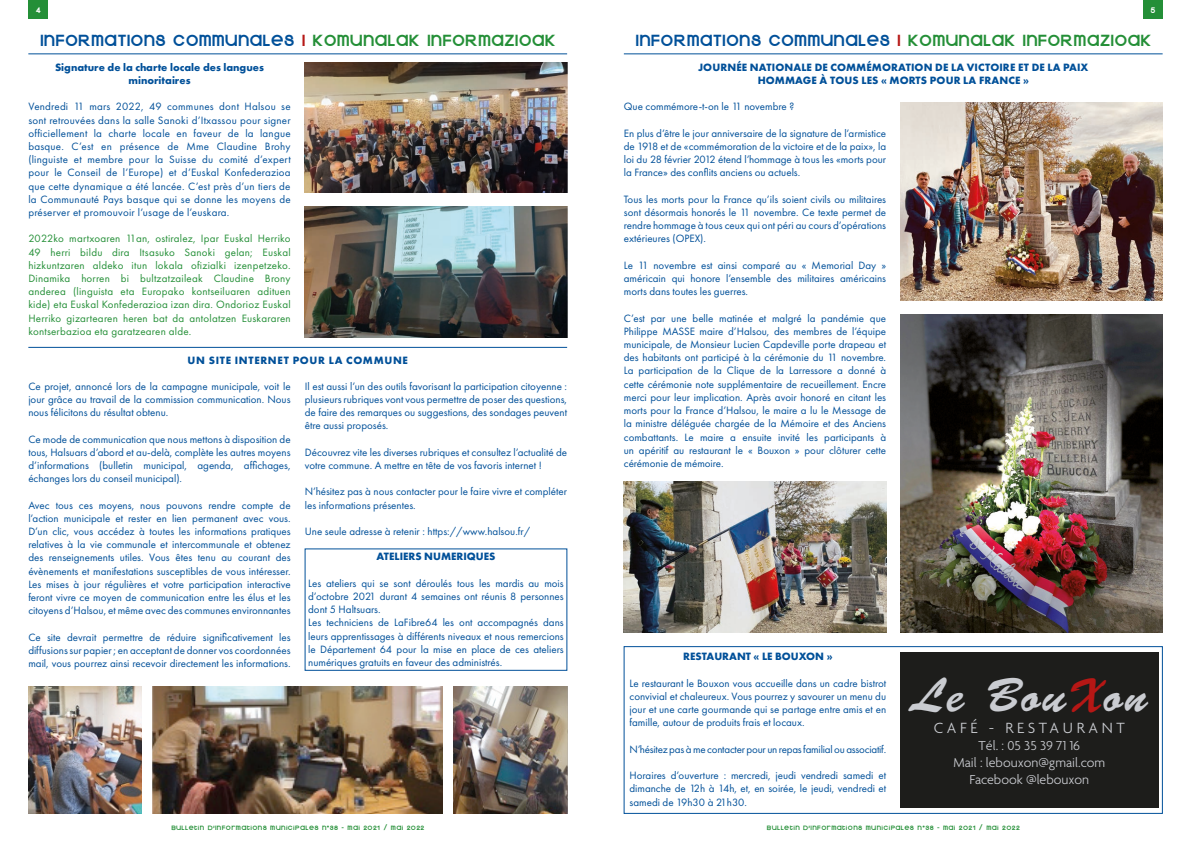
<style>
.page{position:relative;width:1191px;height:842px;background:#fff}
.page>*{position:absolute;margin:0;border:0;box-sizing:border-box;transform-origin:0 0}
.t1{font:48px "Brush Script";letter-spacing:.05em;color:#caccd1}
.t2{font:18px "Kravitz Extra Thermal";letter-spacing:.05em;color:#005099}
.t3{font:300 16px "Agenda";letter-spacing:.23em;color:#caccd1}
.t4{font:300 14px "Agenda";color:#caccd1}
.t5{font:11px/13.2px "Futura PT";color:#005099;text-align:justify}
.t6{font:11px/13.2px "Futura PT";letter-spacing:.02em;color:#248f37;text-align:justify}
.t7{font:700 11px/13.2px "Futura PT";letter-spacing:.01em;color:#005099;text-align:center}
.t8{font:11px "Futura PT";letter-spacing:-.02em;color:#005099}
.t9{font:700 11px "Futura PT";letter-spacing:.06em;color:#005099}
.t10{font:9px "Kravitz Extra Thermal";color:#fff}
.t11{font:7px "Kravitz Extra Thermal";letter-spacing:.1em;color:#248f37}
.s1{color:#b61715}
.s2{color:#248f37}
</style>
<div class="page">
<div style="left:28px;top:0;width:20px;height:18px;background:#248f37"></div>
<div style="left:1142px;top:0;width:20px;height:18px;background:#248f37"></div>
<div style="left:624px;top:646px;width:538px;height:168px;border:1px solid #005099"></div>
<div style="left:900px;top:652px;width:258px;height:156px;background:#1d1d1b"></div>
<hr style="left:28px;top:54px;width:539px;height:1px;background:#005099">
<hr style="left:624px;top:54px;width:538px;height:1px;background:#005099">
<hr style="left:28px;top:347px;width:539px;height:1px;background:#005099">
<img style="left:305px;top:207px;width:262px;height:130px">
<img style="left:305px;top:62px;width:262px;height:131px">
<img style="left:900px;top:315px;width:262px;height:317px">
<img style="left:153px;top:686px;width:290px;height:128px">
<img style="left:454px;top:686px;width:113px;height:128px">
<img style="left:28px;top:686px;width:114px;height:128px">
<img style="left:624px;top:482px;width:262px;height:150px">
<img style="left:900px;top:102px;width:262px;height:198px">
<p class="t10" style="left:36px;top:4px;width:6px">4</p>
<p class="t10" style="left:1150px;top:4px;width:6px">5</p>
<p class="t2" style="left:40px;top:28px;width:517px">INFORMATIONS COMMUNALES <span class="s1">I</span> <span class="s2">KOMUNALAK INFORMAZIOAK</span></p>
<p class="t2" style="left:635px;top:28px;width:517px">INFORMATIONS COMMUNALES <span class="s1">I</span> <span class="s2">KOMUNALAK INFORMAZIOAK</span></p>
<p class="t7" style="left:55px;top:60px;width:210px">Signature de la charte locale des langues minoritaires</p>
<p class="t5" style="left:28px;top:100px;width:264px">Vendredi 11 mars 2022, 49 communes dont Halsou se sont retrouvées dans la salle Sanoki d’Itxassou pour signer officiellement la charte locale en faveur de la langue basque. C’est en présence de Mme Claudine Brohy (linguiste et membre pour la Suisse du comité d’expert pour le Conseil de l’Europe) et d’Euskal Konfederazioa que cette dynamique a été lancée. C’est près d’un tiers de la Communauté Pays basque qui se donne les moyens de préserver et promouvoir l’usage de l’euskara.</p>
<p class="t6" style="left:28px;top:232px;width:264px">2022ko martxoaren 11an, ostiralez, Ipar Euskal Herriko 49 herri bildu dira Itsasuko Sanoki gelan; Euskal hizkuntzaren aldeko itun lokala ofizialki izenpetzeko.<br>Dinamika horren bi bultzatzaileak Claudine Brony anderea (linguista eta Europako kontseiluaren adituen kide) eta Euskal Konfederazioa izan dira. Ondorioz Euskal Herriko gizartearen heren bat da antolatzen Euskararen kontserbazioa eta garatzearen alde.</p>
<p class="t9" style="left:188px;top:353px;width:222px">UN SITE INTERNET POUR LA COMMUNE</p>
<p class="t5" style="left:28px;top:379px;width:264px">Ce projet, annoncé lors de la campagne municipale, voit le jour grâce au travail de la commission communication. Nous nous félicitons du résultat obtenu.</p>
<p class="t5" style="left:28px;top:432px;width:264px">Ce mode de communication que nous mettons à disposition de tous, Halsuars d’abord et au-delà, complète les autres moyens d’informations (bulletin municipal, agenda, affichages, échanges lors du conseil municipal).</p>
<p class="t5" style="left:28px;top:498px;width:264px">Avec tous ces moyens, nous pouvons rendre compte de l’action municipale et rester en lien permanent avec vous.<br>D’un clic, vous accédez à toutes les informations pratiques relatives à la vie communale et intercommunale et obtenez des renseignements utiles. Vous êtes tenu au courant des évènements et manifestations susceptibles de vous intéresser.<br>Les mises à jour régulières et votre participation interactive feront vivre ce moyen de communication entre les élus et les citoyens d’Halsou, et même avec des communes environnantes</p>
<p class="t5" style="left:28px;top:630px;width:264px">Ce site devrait permettre de réduire significativement les diffusions sur papier ; en acceptant de donner vos coordonnées mail, vous pourrez ainsi recevoir directement les informations.</p>
<p class="t5" style="left:305px;top:379px;width:264px">Il est aussi l’un des outils favorisant la participation citoyenne : plusieurs rubriques vont vous permettre de poser des questions, de faire des remarques ou suggestions, des sondages peuvent être aussi proposés.</p>
<p class="t5" style="left:305px;top:445px;width:264px">Découvrez vite les diverses rubriques et consultez l’actualité de votre commune. A mettre en tête de vos favoris internet !</p>
<p class="t5" style="left:305px;top:485px;width:264px">N’hésitez pas à nous contacter pour le faire vivre et compléter les informations présentes.</p>
<p class="t5" style="left:305px;top:525px;width:227px">Une seule adresse à retenir : https://www.halsou.fr/</p>
<p class="t7" style="left:376px;top:550px;width:120px">ATELIERS NUMERIQUES</p>
<p class="t5" style="left:308px;top:576px;width:257px">Les ateliers qui se sont déroulés tous les mardis au mois d’octobre 2021 durant 4 semaines ont réunis 8 personnes dont 5 Haltsuars.</p>
<p class="t5" style="left:308px;top:616px;width:257px">Les techniciens de LaFibre64 les ont accompagnés dans leurs apprentissages à différents niveaux et nous remercions le Département 64 pour la mise en place de ces ateliers numériques gratuits en faveur des administrés.</p>
<p class="t7" style="left:698px;top:60px;width:392px">JOURNÉE NATIONALE DE COMMÉMORATION DE LA VICTOIRE ET DE LA PAIX</p>
<p class="t7" style="left:757px;top:73px;width:273px">HOMMAGE À TOUS LES « MORTS POUR LA FRANCE »</p>
<p class="t5" style="left:624px;top:100px;width:172px">Que commémore-t-on le 11 novembre ?</p>
<p class="t5" style="left:624px;top:127px;width:264px">En plus d’être le jour anniversaire de la signature de l’armistice de 1918 et de «commémoration de la victoire et de la paix», la loi du 28 février 2012 étend l’hommage à tous les «morts pour la France» des conflits anciens ou actuels.</p>
<p class="t5" style="left:624px;top:193px;width:264px">Tous les morts pour la France qu’ils soient civils ou militaires sont désormais honorés le 11 novembre. Ce texte permet de rendre hommage à tous ceux qui ont péri au cours d’opérations extérieures (OPEX).</p>
<p class="t5" style="left:624px;top:259px;width:264px">Le 11 novembre est ainsi comparé au « Memorial Day » américain qui honore l’ensemble des militaires américains morts dans toutes les guerres.</p>
<p class="t5" style="left:624px;top:311px;width:264px">C’est par une belle matinée et malgré la pandémie que Philippe MASSE maire d’Halsou, des membres de l’équipe municipale, de Monsieur Lucien Capdeville porte drapeau et des habitants ont participé à la cérémonie du 11 novembre.<br>La participation de la Clique de la Larressore a donné à cette cérémonie note supplémentaire de recueillement. Encre merci pour leur implication. Après avoir honoré en citant les morts pour la France d’Halsou, le maire a lu le Message de la ministre déléguée chargée de la Mémoire et des Anciens combattants. Le maire a ensuite invité les participants à un apéritif au restaurant le « Bouxon » pour clôturer cette cérémonie de mémoire.</p>
<p class="t7" style="left:683px;top:650px;width:151px">RESTAURANT « LE BOUXON »</p>
<p class="t5" style="left:629px;top:676px;width:258px">Le restaurant le Bouxon vous accueille dans un cadre bistrot convivial et chaleureux. Vous pourrez y savourer un menu du jour et une carte gourmande qui se partage entre amis et en famille, autour de produits frais et locaux.</p>
<p class="t8" style="left:629px;top:743px;width:258px">N’hésitez pas à me contacter pour un repas familial ou associatif.</p>
<p class="t5" style="left:629px;top:769px;width:258px">Horaires d’ouverture : mercredi, jeudi vendredi samedi et dimanche de 12h à 14h, et, en soirée, le jeudi, vendredi et samedi de 19h30 à 21h30.</p>
<p class="t1" style="left:911px;top:669px;width:238px">Le Bou<span class="s1">X</span>on</p>
<p class="t3" style="left:933px;top:719px;width:193px">CAFÉ - RESTAURANT</p>
<p class="t4" style="left:978px;top:738px;width:103px">Tél. : 05 35 39 71 16</p>
<p class="t4" style="left:953px;top:755px;width:153px">Mail : lebouxon@gmail.com</p>
<p class="t4" style="left:969px;top:771px;width:121px">Facebook @lebouxon</p>
<p class="t11" style="left:171px;top:823px;width:254px">BULLETIN D’INFORMATIONS MUNICIPALES N°38 - MAI 2021 / MAI 2022</p>
<p class="t11" style="left:767px;top:823px;width:254px">BULLETIN D’INFORMATIONS MUNICIPALES N°38 - MAI 2021 / MAI 2022</p>
</div>
